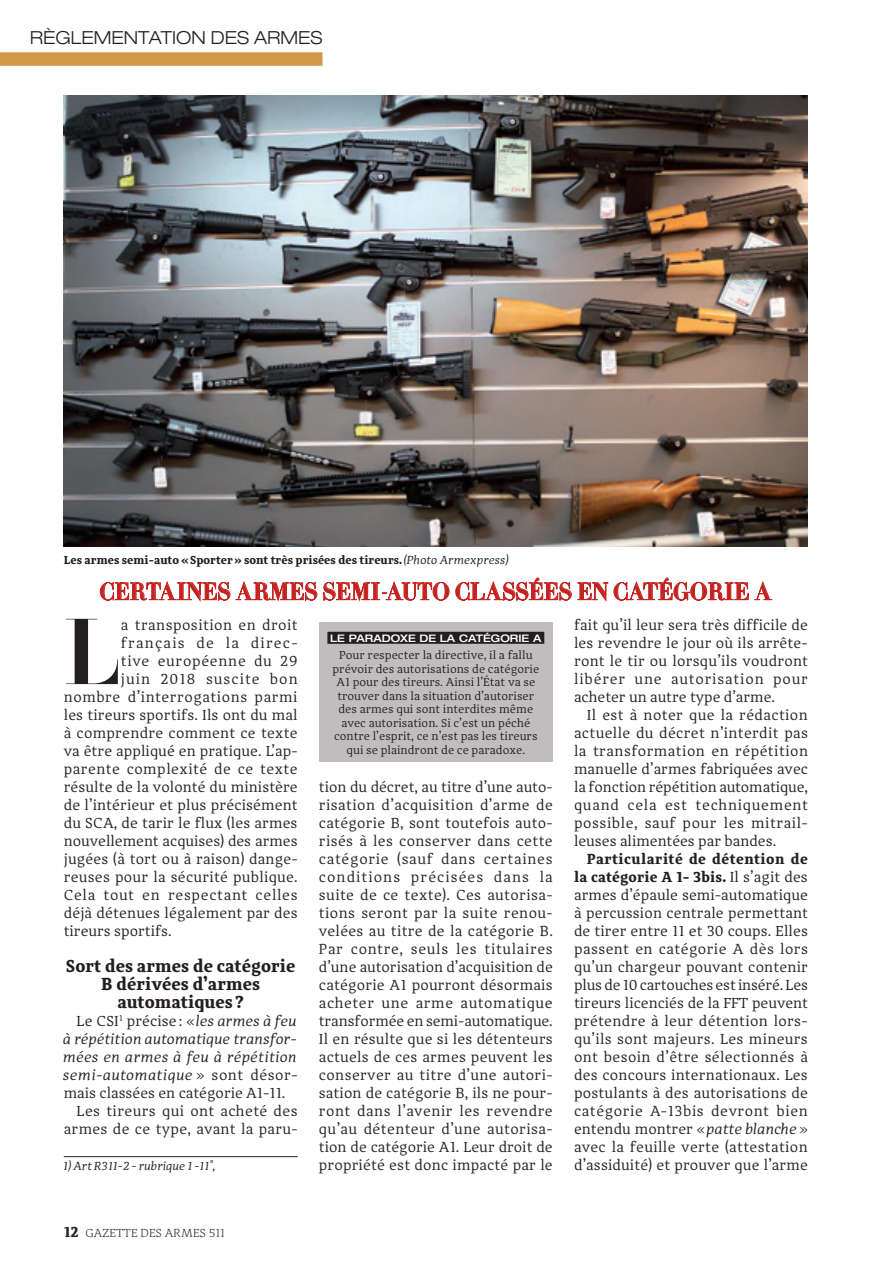
<style>
.page{position:relative;width:893px;height:1263px;background:#fff}
.page>*{position:absolute;margin:0;border:0;box-sizing:border-box;transform-origin:0 0}
.GA-Texte___Lettrine{font:87px "Domani CP";color:#231f20}
.Titre_3_colonnes{font:22.5px "Domani CP";letter-spacing:.01em;color:#c4221f}
.GA-Intertitre{font:700 18px/18px "Adagio Serif";color:#231f20;text-align:center}
.t1{font:300 expanded 18px "Helvetica Neue";color:#231f20}
.GA-Texte_courant{font:15px/18px "Adagio Serif";letter-spacing:.01em;color:#231f20;text-align:justify}
.GA-Texte___Lettrine-2{font:15px "Adagio Serif";letter-spacing:.015em;color:#231f20}
.GA-Texte_courant-2{font:italic 15px/18px "Adagio Serif";letter-spacing:.02em;color:#231f20;text-align:justify}
.GA-Texte___Lettrine-3{font:15px "Adagio Serif";letter-spacing:.035em;color:#231f20}
.GA-Texte___Lettrine-4{font:15px "Adagio Serif";letter-spacing:.045em;color:#231f20}
.GA-Texte___Lettrine-5{font:15px "Adagio Serif";letter-spacing:.08em;color:#231f20}
.GA-Texte___Lettrine-6{font:15px "Adagio Serif";letter-spacing:.065em;color:#231f20}
.GA-Légende{font:700 12px "Adagio Serif";color:#231f20}
.GA-Notes{font:italic 12px "Adagio Serif";color:#231f20}
.t2{font:300 12px "Adagio Serif";letter-spacing:.01em;color:#231f20}
.Réglo-Texte_encadré{font:11.85px/13.5px "Adagio Serif";color:#231f20;text-align:center}
.Reglo-Titre_encadré{font:500 expanded 10.35px "Helvetica Neue";color:#fff}
.s1{font-weight:400;font-style:italic}
.s2{font-style:normal}
.s3{font-weight:700;font-size:15px}
.s4{font-weight:700}
.s5{font-style:italic}
</style>
<div class="page">
<div style="left:0;top:52px;width:322px;height:14px;background:#d19849"></div>
<img style="left:64px;top:96px;width:744px;height:450px">
<hr style="left:64px;top:1156px;width:234px;height:1px;background:#231f20">
<svg style="left:100px;top:581px;width:130px;height:20px"></svg>
<svg style="left:236px;top:581px;width:81px;height:20px"></svg>
<svg style="left:324px;top:581px;width:125px;height:20px"></svg>
<svg style="left:455px;top:578px;width:153px;height:23px"></svg>
<svg style="left:614px;top:578px;width:158px;height:22px"></svg>
<div style="left:319px;top:622px;width:234px;height:140px;background:#bfbdbd"></div>
<div style="left:327px;top:632px;width:217px;height:12px;background:#231f20"></div>
<p class="t1" style="left:30px;top:27px;width:294px">RÈGLEMENTATION DES ARMES</p>
<p class="GA-Légende" style="left:64px;top:552px;width:447px">Les armes semi-auto «Sporter» sont très prisées des tireurs. <span class="s1">(Photo Armexpress)</span></p>
<p class="Titre_3_colonnes" style="left:100px;top:577px;width:674px">CERTAINES ARMES SEMI-AUTO CLASSÉES EN CATÉGORIE A</p>
<p class="GA-Texte___Lettrine" style="left:64px;top:598px;width:59px">L</p>
<p class="GA-Texte___Lettrine-2" style="left:121px;top:616px;width:178px">a transposition en droit</p>
<p class="GA-Texte___Lettrine-5" style="left:121px;top:634px;width:178px">français de la direc-</p>
<p class="GA-Texte___Lettrine-4" style="left:121px;top:652px;width:178px">tive européenne du 29</p>
<p class="GA-Texte___Lettrine-6" style="left:121px;top:670px;width:178px">juin 2018 suscite bon</p>
<p class="GA-Texte___Lettrine-3" style="left:64px;top:688px;width:235px">nombre d’interrogations parmi</p>
<p class="GA-Texte___Lettrine-2" style="left:64px;top:706px;width:235px">les tireurs sportifs. Ils ont du mal</p>
<p class="GA-Texte___Lettrine-2" style="left:64px;top:724px;width:235px">à comprendre comment ce texte</p>
<p class="GA-Texte___Lettrine-2" style="left:64px;top:742px;width:235px">va être appliqué en pratique. L’ap-</p>
<p class="GA-Texte___Lettrine-3" style="left:64px;top:760px;width:235px">parente complexité de ce texte</p>
<p class="GA-Texte___Lettrine-2" style="left:64px;top:778px;width:235px">résulte de la volonté du ministère</p>
<p class="GA-Texte___Lettrine-2" style="left:64px;top:796px;width:235px">de l’intérieur et plus précisément</p>
<p class="GA-Texte___Lettrine-2" style="left:64px;top:814px;width:235px">du SCA, de tarir le flux (les armes</p>
<p class="GA-Texte___Lettrine-2" style="left:64px;top:832px;width:235px">nouvellement acquises) des armes</p>
<p class="GA-Texte___Lettrine-2" style="left:64px;top:850px;width:235px">jugées (à tort ou à raison) dange-</p>
<p class="GA-Texte___Lettrine-2" style="left:64px;top:868px;width:235px">reuses pour la sécurité publique.</p>
<p class="GA-Texte___Lettrine-4" style="left:64px;top:886px;width:235px">Cela tout en respectant celles</p>
<p class="GA-Texte___Lettrine-2" style="left:64px;top:904px;width:235px">déjà détenues légalement par des</p>
<p class="GA-Texte___Lettrine-2" style="left:64px;top:922px;width:109px">tireurs sportifs.</p>
<p class="GA-Intertitre" style="left:66px;top:957px;width:231px">Sort des armes de catégorie<br>B dérivées d’armes automatiques ?</p>
<p class="GA-Texte_courant-2" style="left:64px;top:1012px;width:235px;text-indent:13px"><span class="s2">Le CSI</span><sup>1</sup> <span class="s2">précise : «</span>les armes à feu à répétition automatique transfor&shy;mées en armes à feu à répétition semi-automatique <span class="s2">» sont désor&shy;mais classées en catégorie A1-11.</span></p>
<p class="GA-Texte_courant" style="left:64px;top:1102px;width:235px;text-align:right">Les tireurs qui ont acheté des armes de ce type, avant la paru-</p>
<p class="GA-Notes" style="left:64px;top:1159px;width:154px">1) Art R311-2 - rubrique 1 -11°,</p>
<p class="Reglo-Titre_encadré" style="left:330px;top:631px;width:213px">LE PARADOXE DE LA CATÉGORIE A</p>
<p class="Réglo-Texte_encadré" style="left:332px;top:649px;width:208px">Pour respecter la directive, il a fallu prévoir des autorisations de catégorie A1 pour des tireurs. Ainsi l’État va se trouver dans la situation d’autoriser des armes qui sont interdites même avec autorisation. Si c’est un péché contre l’esprit, ce n’est pas les tireurs qui se plaindront de ce paradoxe.</p>
<p class="GA-Texte_courant" style="left:319px;top:778px;width:235px">tion du décret, au titre d’une auto&shy;risation d’acquisition d’arme de catégorie B, sont toutefois auto&shy;risés à les conserver dans cette catégorie (sauf dans certaines conditions précisées dans la suite de ce texte). Ces autorisa&shy;tions seront par la suite renou&shy;velées au titre de la catégorie B.<br>Par contre, seuls les titulaires d’une autorisation d’acquisition de catégorie A1 pourront désormais acheter une arme automatique transformée en semi-automatique.<br>Il en résulte que si les détenteurs actuels de ces armes peuvent les conserver au titre d’une autori&shy;sation de catégorie B, ils ne pour&shy;ront dans l’avenir les revendre qu’au détenteur d’une autorisa&shy;tion de catégorie A1. Leur droit de propriété est donc impacté par le</p>
<p class="t2" style="left:64px;top:1226px;width:163px"><span class="s3">12</span> GAZETTE DES ARMES 511</p>
<p class="GA-Texte_courant" style="left:574px;top:616px;width:235px">fait qu’il leur sera très difficile de les revendre le jour où ils arrête&shy;ront le tir ou lorsqu’ils voudront libérer une autorisation pour acheter un autre type d’arme.</p>
<p class="GA-Texte_courant" style="left:574px;top:706px;width:236px;text-indent:13px">Il est à noter que la rédaction actuelle du décret n’interdit pas la transformation en répétition manuelle d’armes fabriquées avec la fonction répétition automatique, quand cela est techniquement possible, sauf pour les mitrail&shy;leuses alimentées par bandes.</p>
<p class="GA-Texte_courant" style="left:574px;top:850px;width:235px;text-indent:13px"><span class="s4">Particularité de détention de la catégorie A 1- 3bis.</span> Il s’agit des armes d’épaule semi-automatique à percussion centrale permettant de tirer entre 11 et 30 coups. Elles passent en catégorie A dès lors qu’un chargeur pouvant contenir plus de 10 cartouches est inséré. Les tireurs licenciés de la FFT peuvent prétendre à leur détention lors&shy;qu’ils sont majeurs. Les mineurs ont besoin d’être sélectionnés à des concours internationaux. Les postulants à des autorisations de catégorie A-13bis devront bien entendu montrer «<span class="s5">patte blanche</span>» avec la feuille verte (attestation d’assiduité) et prouver que l’arme</p>
</div>
